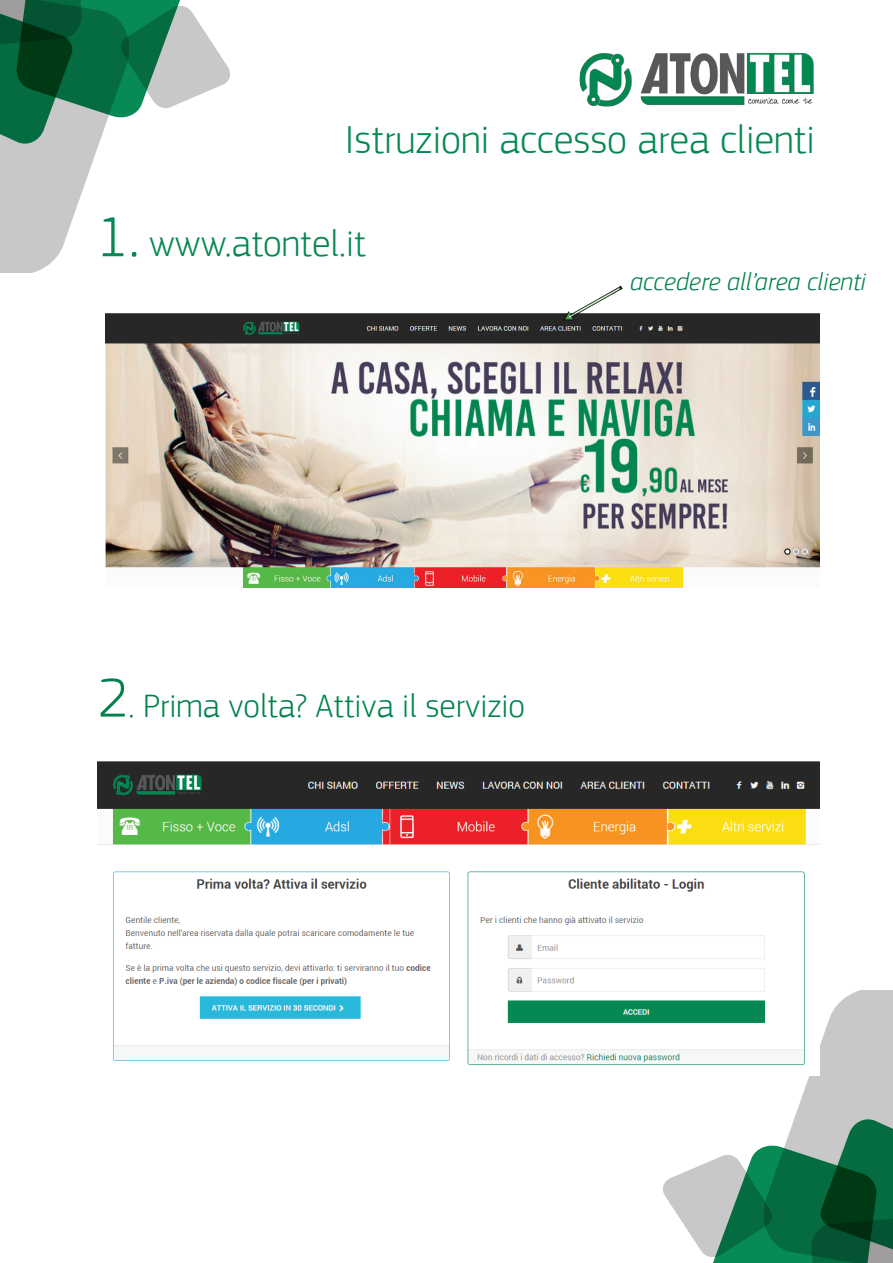
<style>
.page{position:relative;width:893px;height:1263px;background:#fff}
.page>*{position:absolute;margin:0;border:0;box-sizing:border-box;transform-origin:0 0}
.t1{font:300 40.95px "PF Square Sans Pro";color:#058953}
.t2{font:300 38.4px "PF Square Sans Pro";color:#058852}
.t3{font:300 33.9px "PF Square Sans Pro";color:#01824c}
.t4{font:italic 300 25.5px "PF Square Sans Pro";color:#02834c}
.s1{font-size:58.5px}
.s2{font-size:57px}
</style>
<div class="page">
<img style="left:579px;top:53px;width:235px;height:54px">
<svg style="left:0;top:0;width:230px;height:273px"></svg>
<svg style="left:663px;top:990px;width:230px;height:273px"></svg>
<img style="left:106px;top:313px;width:714px;height:274px">
<svg style="left:563px;top:286px;width:59px;height:34px"></svg>
<img style="left:98px;top:761px;width:721px;height:314px">
<p class="t1" style="left:345px;top:115px;width:472px">Istruzioni accesso area clienti</p>
<p class="t2" style="left:97px;top:221px;width:270px"><span class="s1">1.</span> www.atontel.it</p>
<p class="t4" style="left:630px;top:267px;width:237px">accedere all’area clienti</p>
<p class="t3" style="left:98px;top:686px;width:429px"><span class="s2">2</span>. Prima volta? Attiva il servizio</p>
</div>
